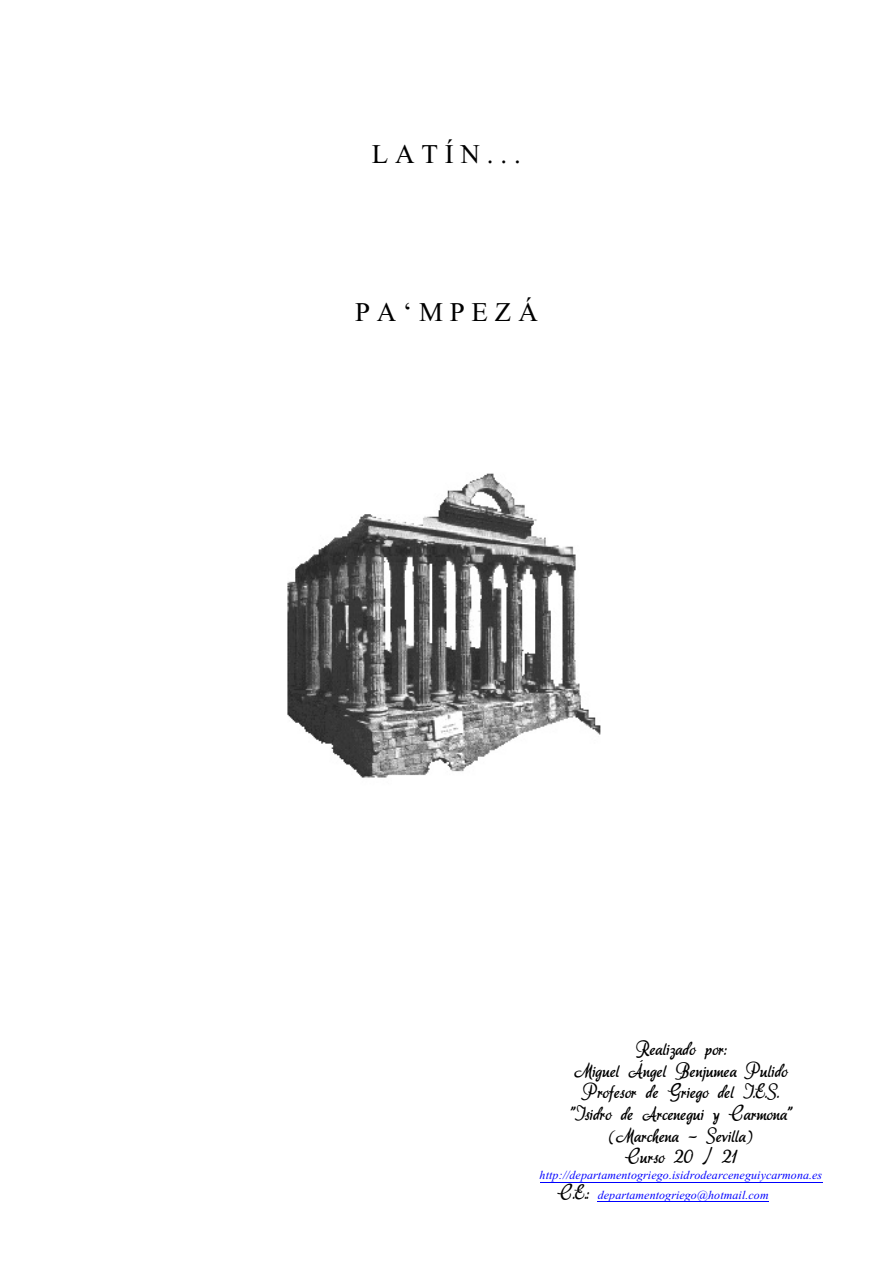
<style>
.page{position:relative;width:893px;height:1263px;background:#fff}
.page>*{position:absolute;margin:0;border:0;box-sizing:border-box;transform-origin:0 0}
.t1{font:27px "Times New Roman";color:#000}
.t2{font:italic 18px/21.6px "aka Dora";color:#000;text-align:center}
.t3{font:italic 12px/19.6px "Times New Roman";letter-spacing:.01em;color:#00f}
.s1{font-family:"aka Dora";font-size:18px;color:#000}
</style>
<div class="page">
<img style="left:287px;top:473px;width:314px;height:305px">
<hr style="left:540px;top:1182px;width:283px;height:1px;background:#00f">
<hr style="left:598px;top:1201px;width:171px;height:1px;background:#00f">
<h1 class="t1" style="left:372px;top:144px;width:151px">L A T Í N . . .</h1>
<h1 class="t1" style="left:355px;top:302px;width:184px">P A ‘ M P E Z Á</h1>
<p class="t2" style="left:570px;top:1040px;width:223px">Realizado por:<br>Miguel Ángel Benjumea Pulido<br>Profesor de Griego del I.E.S. "Isidro de Arcenegui y Carmona" (Marchena - Sevilla)<br>Curso 20 / 21</p>
<p class="t3" style="left:557px;top:1166px;width:267px;text-indent:-18px">http://departamentogriego.isidrodearceneguiycarmona.es<br><span class="s1">C.E.:</span> departamentogriego@hotmail.com</p>
</div>
